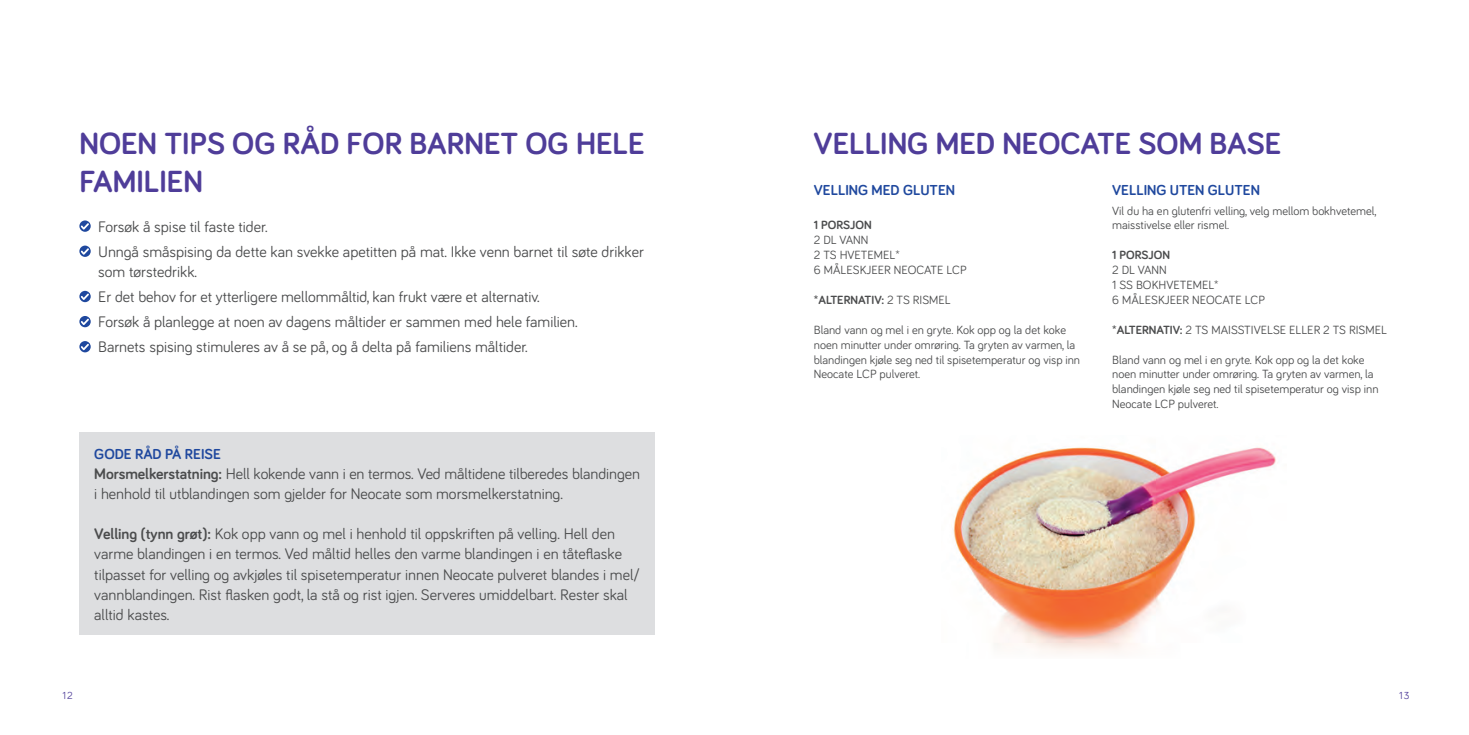
<style>
.page{position:relative;width:1469px;height:735px;background:#fff}
.page>*{position:absolute;margin:0;border:0;box-sizing:border-box;transform-origin:0 0}
.Heading_2019{font:700 31.5px/37.8px "Bariol";color:#4f3d99}
.Konsis_Brødtekst{font:15.75px/20.1px "Bariol";color:#4b4c4d}
.Konsis_Mellomtittel{font:700 14.88px "Bariol";color:#1f489e}
.Konsis_Brødtekst-2{font:12.25px/14.9px "Bariol";color:#4b4c4d}
.Konsis_Brødtekst-3{font:700 12.25px "Bariol";color:#4b4c4d}
.t1{font:10.5px "Bariol";color:#4f3d99}
.s1{font-weight:700}
.s2{font-weight:400}
</style>
<div class="page">
<img style="left:953px;top:447px;width:323px;height:207px">
<svg style="left:79px;top:220px;width:12px;height:12px"></svg>
<svg style="left:79px;top:245px;width:12px;height:12px"></svg>
<svg style="left:79px;top:291px;width:12px;height:11px"></svg>
<svg style="left:79px;top:316px;width:12px;height:11px"></svg>
<svg style="left:79px;top:341px;width:12px;height:11px"></svg>
<div style="left:79px;top:432px;width:576px;height:202px;background:#dddee0"></div>
<p class="Heading_2019" style="left:79px;top:123px;width:566px">NOEN TIPS OG RÅD FOR BARNET OG HELE<br>FAMILIEN</p>
<p class="Konsis_Brødtekst" style="left:98px;top:215px;width:171px">Forsøk å spise til faste tider.</p>
<p class="Konsis_Brødtekst" style="left:98px;top:241px;width:547px">Unngå småspising da dette kan svekke apetitten på mat. Ikke venn barnet til søte drikker som tørstedrikk.</p>
<p class="Konsis_Brødtekst" style="left:98px;top:286px;width:443px">Er det behov for et ytterligere mellommåltid, kan frukt være et alternativ.</p>
<p class="Konsis_Brødtekst" style="left:98px;top:311px;width:481px">Forsøk å planlegge at noen av dagens måltider er sammen med hele familien.</p>
<p class="Konsis_Brødtekst" style="left:98px;top:336px;width:431px">Barnets spising stimuleres av å se på, og å delta på familiens måltider.</p>
<p class="Konsis_Mellomtittel" style="left:94px;top:443px;width:128px">GODE RÅD PÅ REISE</p>
<p class="Konsis_Brødtekst" style="left:94px;top:462px;width:547px"><span class="s1">Morsmelkerstatning:</span> Hell kokende vann i en termos. Ved måltidene tilberedes blandingen i henhold til utblandingen som gjelder for Neocate som morsmelkerstatning.</p>
<p class="Konsis_Brødtekst" style="left:94px;top:523px;width:547px"><span class="s1">Velling (tynn grøt):</span> Kok opp vann og mel i henhold til oppskriften på velling. Hell den varme blandingen i en termos. Ved måltid helles den varme blandingen i en tåteflaske tilpasset for velling og avkjøles til spisetemperatur innen Neocate pulveret blandes i mel/ vannblandingen. Rist flasken godt, la stå og rist igjen. Serveres umiddelbart. Rester skal alltid kastes.</p>
<p class="Heading_2019" style="left:813px;top:123px;width:469px">VELLING MED NEOCATE SOM BASE</p>
<p class="Konsis_Mellomtittel" style="left:1112px;top:179px;width:149px">VELLING UTEN GLUTEN</p>
<p class="Konsis_Brødtekst-2" style="left:1112px;top:202px;width:266px">Vil du ha en glutenfri velling, velg mellom bokhvetemel, maisstivelse eller rismel.</p>
<p class="Konsis_Brødtekst-3" style="left:1112px;top:246px;width:59px">1 PORSJON</p>
<p class="Konsis_Brødtekst-2" style="left:1112px;top:262px;width:56px">2 DL VANN</p>
<p class="Konsis_Brødtekst-2" style="left:1112px;top:277px;width:108px">1 SS BOKHVETEMEL*</p>
<p class="Konsis_Brødtekst-2" style="left:1112px;top:291px;width:154px">6 MÅLESKJEER NEOCATE LCP</p>
<p class="Konsis_Brødtekst-2" style="left:1112px;top:321px;width:276px"><span class="s1">*ALTERNATIV:</span> 2 TS MAISSTIVELSE ELLER 2 TS RISMEL</p>
<p class="Konsis_Brødtekst-2" style="left:1112px;top:351px;width:268px">Bland vann og mel i en gryte. Kok opp og la det koke noen minutter under omrøring. Ta gryten av varmen, la blandingen kjøle seg ned til spisetemperatur og visp inn Neocate LCP pulveret.</p>
<p class="Konsis_Mellomtittel" style="left:814px;top:179px;width:143px">VELLING MED GLUTEN</p>
<p class="Konsis_Brødtekst-3" style="left:814px;top:217px;width:59px">1 PORSJON</p>
<p class="Konsis_Brødtekst-2" style="left:814px;top:232px;width:56px">2 DL VANN</p>
<p class="Konsis_Brødtekst-2" style="left:814px;top:247px;width:87px">2 TS HVETEMEL*</p>
<p class="Konsis_Brødtekst-2" style="left:814px;top:262px;width:154px">6 MÅLESKJEER NEOCATE LCP</p>
<p class="Konsis_Brødtekst-3" style="left:814px;top:291px;width:138px">*ALTERNATIV: <span class="s2">2 TS RISMEL</span></p>
<p class="Konsis_Brødtekst-2" style="left:814px;top:321px;width:268px">Bland vann og mel i en gryte. Kok opp og la det koke noen minutter under omrøring. Ta gryten av varmen, la blandingen kjøle seg ned til spisetemperatur og visp inn Neocate LCP pulveret.</p>
<p class="t1" style="left:63px;top:687px;width:12px">12</p>
<p class="t1" style="left:1398px;top:687px;width:12px">13</p>
</div>
